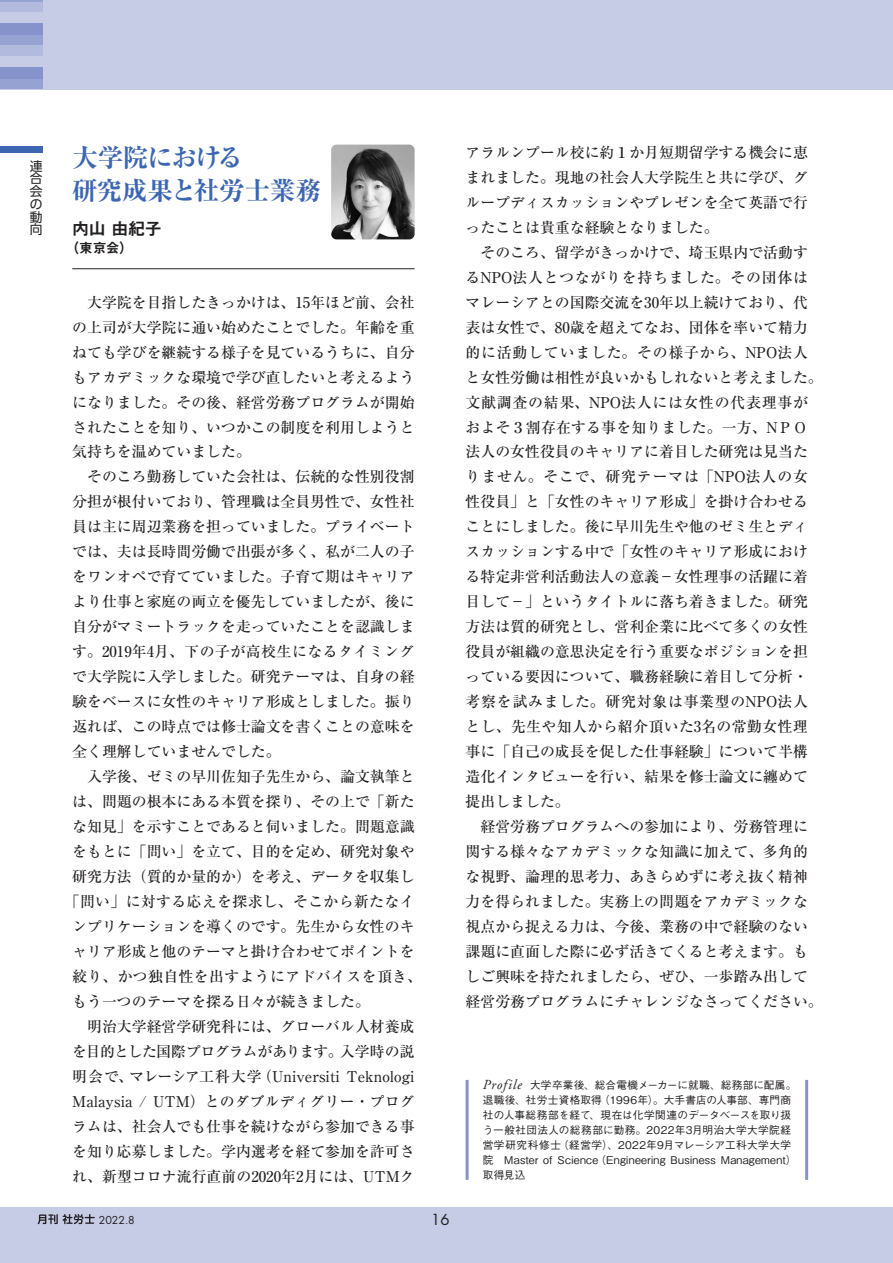
<style>
.page{position:relative;width:893px;height:1263px;background:#fff}
.page>*{position:absolute;margin:0;border:0;box-sizing:border-box;transform-origin:0 0}
.総研タイトル1{font:700 expanded 25.5px "Ryumin Pro";letter-spacing:-.01em;color:#3c66b1}
.総研タイトル1-2{font:700 expanded 25.5px "Ryumin Pro";letter-spacing:-.03em;color:#3c66b1}
.総研レポ見出し{font:16.95px "Midashi Go Pro MB31";color:#231f20}
.社労士本文基本{font:500 14.85px/25px "Ryumin Pro";color:#231f20;text-align:justify}
.社労士本文基本-2{font:500 14.85px "Ryumin Pro";letter-spacing:.025em;color:#231f20}
.t1{font:14.85px "Futura Std";color:#231f20}
.t2{font:italic 13.8px "Adobe Garamond";letter-spacing:.06em;color:#231f20}
.総研レポ見出し-2{font:13.8px "Midashi Go Pro MB31";color:#231f20}
.t3{font:12.75px/12.8px "UD Shin Go Pro";color:#231f20;text-align:justify}
.社労士本文基本-3{font:500 10.65px/14.9px "Gothic BBB Pro";letter-spacing:.025em;color:#231f20}
.t4{font:10.65px "Futura Std";color:#231f20}
.s1{font-family:"Ryumin Pro"}
</style>
<div class="page">
<div style="left:0;top:0;width:893px;height:89px;background:#c6cbe6"></div>
<div style="left:0;top:0;width:43px;height:12px;background:#b2badd"></div>
<div style="left:0;top:44px;width:43px;height:12px;background:#b2badd"></div>
<hr style="left:0;top:0;width:43px;height:1px;background:#96a2d1">
<div style="left:0;top:33px;width:43px;height:12px;background:#96a2d1"></div>
<div style="left:0;top:77px;width:43px;height:12px;background:#96a2d1"></div>
<div style="left:0;top:23px;width:43px;height:12px;background:#8593ca"></div>
<div style="left:0;top:67px;width:43px;height:12px;background:#8593ca"></div>
<div style="left:0;top:1208px;width:893px;height:55px;background:#c6cbe6"></div>
<hr style="left:72px;top:268px;width:343px;height:1px;background:#231f20">
<img style="left:331px;top:145px;width:84px;height:94px">
<hr style="left:466px;top:1080px;width:3px;height:100px;background:#8593ca">
<hr style="left:805px;top:1080px;width:3px;height:100px;background:#8593ca">
<div style="left:0;top:147px;width:43px;height:6px;background:#3c66b1"></div>
<svg style="left:38px;top:1214px;width:57px;height:10px"></svg>
<p class="t3" style="left:30px;top:159px;width:14px">連合会の動向</p>
<p class="総研タイトル1-2" style="left:72px;top:137px;width:172px">大学院における</p>
<p class="総研タイトル1" style="left:72px;top:170px;width:250px">研究成果と社労士業務</p>
<p class="総研レポ見出し" style="left:72px;top:215px;width:91px">内山 由紀子</p>
<p class="総研レポ見出し-2" style="left:65px;top:237px;width:69px">（東京会）</p>
<p class="社労士本文基本" style="left:72px;top:288px;width:344px">　大学院を目指したきっかけは、15年ほど前、会社の上司が大学院に通い始めたことでした。年齢を重ねても学びを継続する様子を見ているうちに、自分もアカデミックな環境で学び直したいと考えるようになりました。その後、経営労務プログラムが開始されたことを知り、いつかこの制度を利用しようと気持ちを温めていました。</p>
<p class="社労士本文基本" style="left:72px;top:463px;width:344px">　そのころ勤務していた会社は、伝統的な性別役割分担が根付いており、管理職は全員男性で、女性社員は主に周辺業務を担っていました。プライベートでは、夫は長時間労働で出張が多く、私が二人の子をワンオペで育てていました。子育て期はキャリアより仕事と家庭の両立を優先していましたが、後に自分がマミートラックを走っていたことを認識します。2019年4月、下の子が高校生になるタイミングで大学院に入学しました。研究テーマは、自身の経験をベースに女性のキャリア形成としました。振り返れば、この時点では修士論文を書くことの意味を全く理解していませんでした。</p>
<p class="社労士本文基本" style="left:72px;top:763px;width:344px">　入学後、ゼミの早川佐知子先生から、論文執筆と</p>
<p class="社労士本文基本" style="left:72px;top:788px;width:344px">は、問題の根本にある本質を探り、その上で「新た</p>
<p class="社労士本文基本" style="left:72px;top:813px;width:344px">な知見」を示すことであると伺いました。問題意識</p>
<p class="社労士本文基本" style="left:72px;top:838px;width:344px">をもとに「問い」を立て、目的を定め、研究対象や</p>
<p class="社労士本文基本" style="left:72px;top:863px;width:344px">研究方法（質的か量的か）を考え、データを収集し</p>
<p class="社労士本文基本-2" style="left:65px;top:890px;width:351px">「問い」に対する応えを探求し、そこから新たなイ</p>
<p class="社労士本文基本" style="left:72px;top:913px;width:344px">ンプリケーションを導くのです。先生から女性のキ</p>
<p class="社労士本文基本" style="left:72px;top:938px;width:344px">ャリア形成と他のテーマと掛け合わせてポイントを</p>
<p class="社労士本文基本-2" style="left:72px;top:965px;width:351px">絞り、かつ独自性を出すようにアドバイスを頂き、</p>
<p class="社労士本文基本" style="left:72px;top:988px;width:299px">もう一つのテーマを探る日々が続きました。</p>
<p class="社労士本文基本" style="left:72px;top:1013px;width:344px">　明治大学経営学研究科には、グローバル人材養成を目的とした国際プログラムがあります。入学時の説明会で、マレーシア工科大学（Universiti Teknologi Malaysia / UTM）とのダブルディグリー・プログラムは、社会人でも仕事を続けながら参加できる事を知り応募しました。学内選考を経て参加を許可され、新型コロナ流行直前の2020年2月には、UTMク</p>
<p class="t4" style="left:99px;top:1213px;width:38px">2022.8</p>
<p class="t1" style="left:431px;top:1210px;width:20px">16</p>
<p class="社労士本文基本" style="left:466px;top:139px;width:344px">アラルンプール校に約１か月短期留学する機会に恵まれました。現地の社会人大学院生と共に学び、グループディスカッションやプレゼンを全て英語で行ったことは貴重な経験となりました。</p>
<p class="社労士本文基本" style="left:466px;top:238px;width:359px;text-align:left">　そのころ、留学がきっかけで、埼玉県内で活動するNPO法人とつながりを持ちました。その団体はマレーシアとの国際交流を30年以上続けており、代表は女性で、80歳を超えてなお、団体を率いて精力的に活動していました。その様子から、NPO法人と女性労働は相性が良いかもしれないと考えました。文献調査の結果、NPO法人には女性の代表理事がおよそ３割存在する事を知りました。一方、NＰＯ法人の女性役員のキャリアに着目した研究は見当たりません。そこで、研究テーマは「NPO法人の女性役員」と「女性のキャリア形成」を掛け合わせることにしました。後に早川先生や他のゼミ生とディスカッションする中で「女性のキャリア形成における特定非営利活動法人の意義－女性理事の活躍に着目して－」というタイトルに落ち着きました。研究方法は質的研究とし、営利企業に比べて多くの女性役員が組織の意思決定を行う重要なポジションを担っている要因について、職務経験に着目して分析・考察を試みました。研究対象は事業型のNPO法人とし、先生や知人から紹介頂いた3名の常勤女性理事に「自己の成長を促した仕事経験」について半構造化インタビューを行い、結果を修士論文に纏めて提出しました。</p>
<p class="社労士本文基本" style="left:466px;top:813px;width:359px;text-align:left">　経営労務プログラムへの参加により、労務管理に関する様々なアカデミックな知識に加えて、多角的な視野、論理的思考力、あきらめずに考え抜く精神力を得られました。実務上の問題をアカデミックな視点から捉える力は、今後、業務の中で経験のない課題に直面した際に必ず活きてくると考えます。もしご興味を持たれましたら、ぜひ、一歩踏み出して経営労務プログラムにチャレンジなさってください。</p>
<p class="t2" style="left:483px;top:1077px;width:41px">Profile</p>
<p class="社労士本文基本-3" style="left:483px;top:1076px;width:315px"><span class="s1">　　　　</span>大学卒業後、総合電機メーカーに就職、総務部に配属。退職後、社労士資格取得（1996年）。大手書店の人事部、専門商社の人事総務部を経て、現在は化学関連のデータベースを取り扱う一般社団法人の総務部に勤務。2022年3月明治大学大学院経営学研究科修士（経営学）、2022年9月マレーシア工科大学大学院　Master of Science（Engineering Business Management）取得見込</p>
</div>
